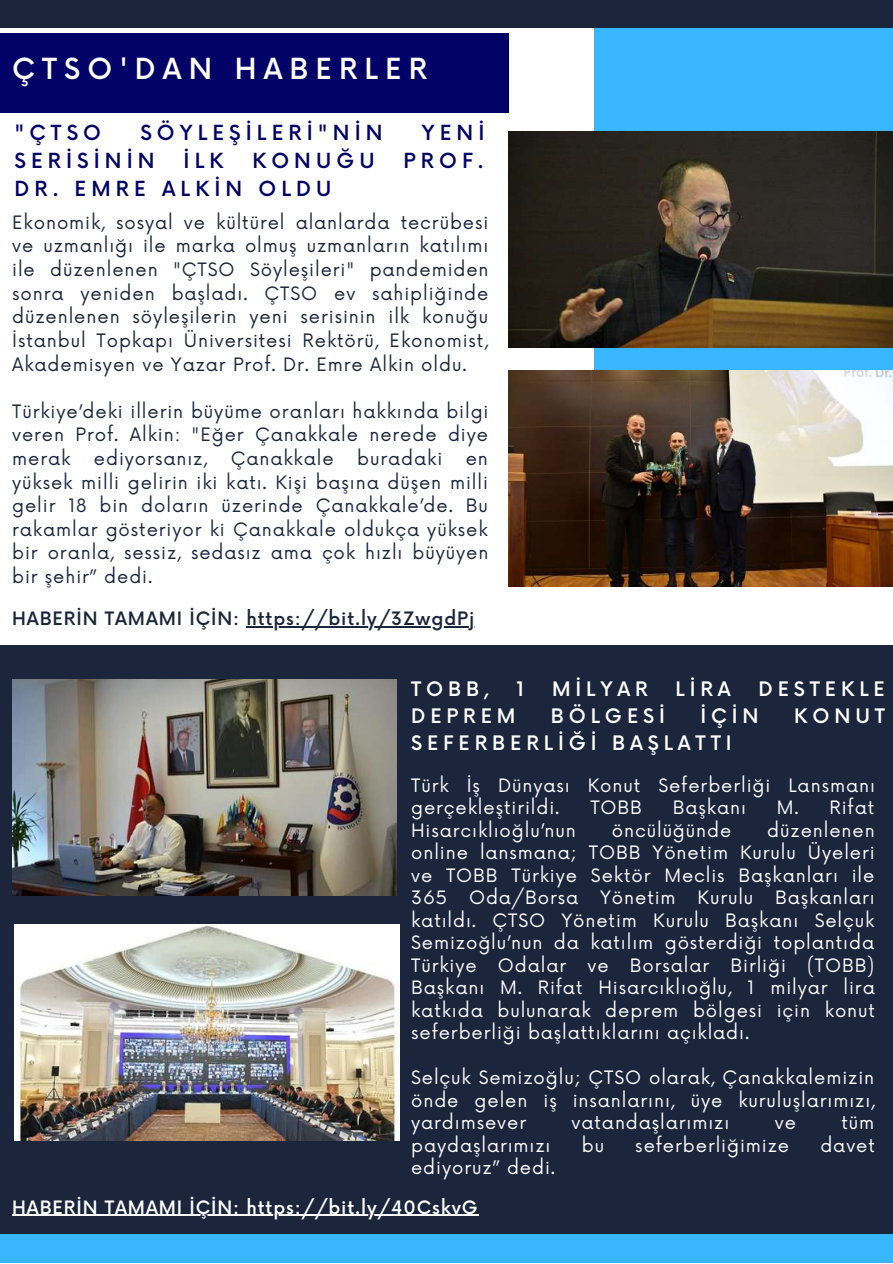
<style>
.page{position:relative;width:893px;height:1264px;background:#fff}
.page>*{position:absolute;margin:0;border:0;box-sizing:border-box;transform-origin:0 0}
.t1{font:500 28.35px "Now";letter-spacing:.25em;color:#fff}
.t2{font:500 20.25px "Now";letter-spacing:.25em;color:#010168}
.t3{font:500 19.5px "Now";letter-spacing:.25em;color:#fff}
.t4{font:18px/22.5px "Now";letter-spacing:.05em;color:#fff}
.t5{font:18px/23.5px "Now";letter-spacing:.05em;color:#1b253c}
.t6{font:500 18px "Now";letter-spacing:.05em;color:#1b253c}
.t7{font:500 18px "Now";letter-spacing:.05em;color:#fff}
</style>
<div class="page">
<div style="left:594px;top:13px;width:298px;height:563px;background:#38b6ff"></div>
<div style="left:0;top:645px;width:892px;height:589px;background:#1b253c"></div>
<div style="left:0;top:0;width:892px;height:27px;background:#1b253c"></div>
<div style="left:0;top:1234px;width:892px;height:28px;background:#38b6ff"></div>
<img style="left:508px;top:131px;width:384px;height:216px">
<div style="left:0;top:34px;width:508px;height:78px;background:#010168"></div>
<img style="left:508px;top:370px;width:384px;height:216px">
<img style="left:12px;top:679px;width:385px;height:216px">
<img style="left:14px;top:924px;width:385px;height:216px">
<hr style="left:246px;top:626px;width:229px;height:1px;background:#1b253c">
<hr style="left:12px;top:1214px;width:234px;height:1px;background:#fff">
<hr style="left:246px;top:1214px;width:232px;height:1px;background:#fff">
<h1 class="t1" style="left:12px;top:53px;width:416px">ÇTSO'DAN HABERLER</h1>
<p class="t2" style="left:14px;top:122px;width:88px">"ÇTSO</p>
<p class="t2" style="left:140px;top:122px;width:244px">SÖYLEŞİLERİ"NİN</p>
<p class="t2" style="left:422px;top:122px;width:64px">YENİ</p>
<p class="t2" style="left:14px;top:150px;width:142px">SERİSİNİN</p>
<p class="t2" style="left:184px;top:150px;width:41px">İLK</p>
<p class="t2" style="left:252px;top:150px;width:124px">KONUĞU</p>
<p class="t2" style="left:403px;top:150px;width:82px">PROF.</p>
<p class="t2" style="left:14px;top:178px;width:318px">DR. EMRE ALKİN OLDU</p>
<p class="t5" style="left:12px;top:211px;width:478px">Ekonomi k, sosyal ve kültürel alanlarda tecrübesi ve uzmanlığı ile marka olmuş uzmanların katılımı i le düzenlenen "ÇTSO Söyleşi leri " pandemiden sonra yeniden başladı. ÇTSO ev sahipliğinde düzenlenen söyleşi leri n yeni serisi ni n i lk konuğu İstanbul Topkapı Üniversitesi Rektörü, Ekonomist, Akademisyen ve Yazar Prof. Dr. Emre Alki n oldu.</p>
<p class="t5" style="left:12px;top:400px;width:477px">Türkiye’deki i lleri n büyüme oranları hakkında bi lgi veren Prof. Alki n: "Eğer Çanakkale nerede diye merak</p>
<p class="t5" style="left:94px;top:447px;width:115px">ediyorsanız,</p>
<p class="t5" style="left:231px;top:447px;width:104px">Çanakkale</p>
<p class="t5" style="left:357px;top:447px;width:84px">buradaki</p>
<p class="t5" style="left:12px;top:447px;width:478px;text-indent:453px">en yüksek milli gelirin iki katı. Kişi başına düşen milli geli r 18 bi n doların üzeri nde Çanakkale’de. Bu rakamlar gösteriyor ki Çanakkale oldukça yüksek bi r oranla, sessiz, sedasız ama çok hızlı büyüyen bir şehir” dedi.</p>
<p class="t6" style="left:12px;top:609px;width:463px">HABERİN TAMAMI İÇİN: https://bit.ly/3ZwgdPj</p>
<p class="t3" style="left:411px;top:678px;width:79px">TOBB,</p>
<p class="t3" style="left:516px;top:678px;width:9px">1</p>
<p class="t3" style="left:552px;top:678px;width:97px">MİLYAR</p>
<p class="t3" style="left:675px;top:678px;width:57px">LİRA</p>
<p class="t3" style="left:758px;top:678px;width:128px">DESTEKLE</p>
<p class="t3" style="left:411px;top:705px;width:106px">DEPREM</p>
<p class="t3" style="left:551px;top:705px;width:115px">BÖLGESİ</p>
<p class="t3" style="left:700px;top:705px;width:60px">İÇİN</p>
<p class="t3" style="left:794px;top:705px;width:92px">KONUT</p>
<p class="t3" style="left:411px;top:732px;width:322px">SEFERBERLİĞİ BAŞLATTI</p>
<p class="t4" style="left:411px;top:775px;width:465px">Türk İş Dünyası Konut Seferberliği Lansmanı gerçekleşti ri ldi.</p>
<p class="t4" style="left:590px;top:797px;width:53px">TOBB</p>
<p class="t4" style="left:672px;top:797px;width:75px">Başkanı</p>
<p class="t4" style="left:776px;top:797px;width:99px">M. Rifat</p>
<p class="t4" style="left:411px;top:819px;width:465px;text-indent:356px">düzenlenen onli ne lansmana; TOBB Yöneti m Kurulu Üyeleri ve TOBB Türkiye Sektör Meclis Başkanları i le 365 Oda/Borsa Yöneti m Kurulu Başkanları katıldı. ÇTSO Yöneti m Kurulu Başkanı Selçuk Semizoğlu’nun da katılım gösterdiği toplantıda Türkiye Odalar ve Borsalar Bi rliği</p>
<p class="t4" style="left:411px;top:819px;width:166px">Hisarcıklıoğlu’nun</p>
<p class="t4" style="left:611px;top:819px;width:121px">öncülüğünde</p>
<p class="t4" style="left:411px;top:954px;width:465px;text-align:justify;text-indent:396px">(TOBB)<br>Başkanı M. Rifat Hisarcıklıoğlu, 1 mi lyar li ra katkıda bulunarak deprem bölgesi içi n konut seferberliği başlattıklarını açıkladı.</p>
<p class="t4" style="left:411px;top:1067px;width:465px;text-align:justify">Selçuk Semizoğlu; ÇTSO olarak, Çanakkalemizi n önde gelen iş i nsanlarını, üye kuruluşlarımızı, yardımsever</p>
<p class="t4" style="left:571px;top:1112px;width:159px">vatandaşlarımızı</p>
<p class="t4" style="left:774px;top:1112px;width:23px">ve</p>
<p class="t4" style="left:841px;top:1112px;width:34px">tüm</p>
<p class="t4" style="left:411px;top:1134px;width:141px">paydaşlarımızı</p>
<p class="t4" style="left:581px;top:1134px;width:24px">bu</p>
<p class="t4" style="left:635px;top:1134px;width:155px">seferberliği mize</p>
<p class="t4" style="left:820px;top:1134px;width:56px">davet</p>
<p class="t4" style="left:411px;top:1157px;width:145px">ediyoruz” dedi.</p>
<p class="t7" style="left:12px;top:1197px;width:467px">HABERİN TAMAMI İÇİN: https://bit.ly/40CskvG</p>
</div>
